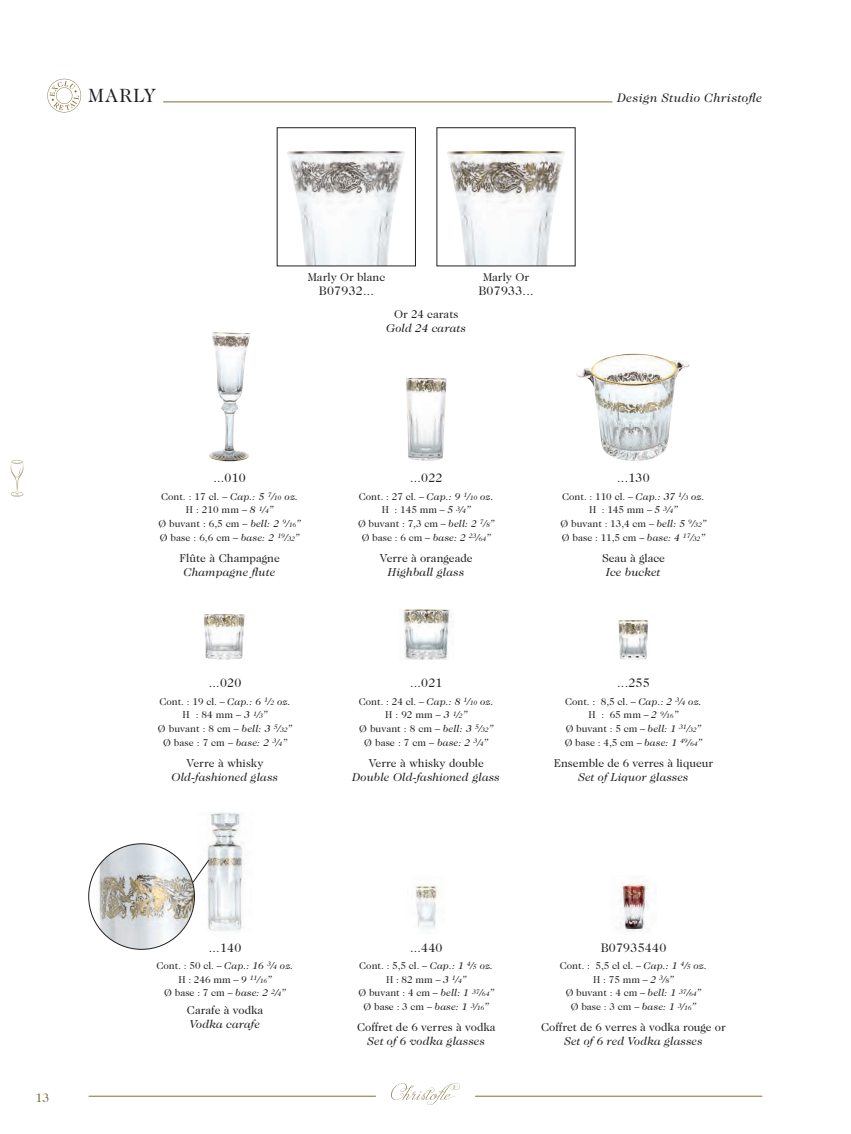
<style>
.page{position:relative;width:851px;height:1134px;background:#fff}
.page>*{position:absolute;margin:0;border:0;box-sizing:border-box;transform-origin:0 0}
.t1{font:19.38px "Caslon 224 Std";color:#231f20}
.t2{font:12.5px "Caslon 224 Std";letter-spacing:.02em;color:#231f20}
.t3{font:italic 12.5px "Caslon 224 Std";letter-spacing:.03em;color:#231f20}
.t4{font:12.5px "Caslon 224 Std";color:#7f7035}
.t5{font:11.5px "Caslon 224 Std";color:#231f20}
.t6{font:italic 11.5px "Caslon 224 Std";letter-spacing:.01em;color:#231f20}
.t7{font:10px/13.8px "Caslon 224 Std";color:#231f20;text-align:center}
.s1{font-style:italic}
.s2{font-style:italic;font-size:10.12px}
.s3{font-style:italic;font-size:6.5px}
</style>
<div class="page">
<svg style="left:391px;top:1083px;width:69px;height:22px"></svg>
<hr style="left:89px;top:1096px;width:286px;height:1px;background:#7f7035">
<hr style="left:475px;top:1096px;width:286px;height:1px;background:#7f7035">
<hr style="left:11px;top:460px;width:12px;height:4px;background:#d5d1be;border-radius:50%">
<svg style="left:10px;top:461px;width:14px;height:36px"></svg>
<img style="left:207px;top:813px;width:37px;height:119px">
<img style="left:415px;top:885px;width:23px;height:44px">
<img style="left:203px;top:614px;width:42px;height:46px">
<img style="left:403px;top:609px;width:50px;height:50px">
<img style="left:406px;top:378px;width:40px;height:83px">
<img style="left:618px;top:620px;width:30px;height:40px">
<img style="left:89px;top:844px;width:105px;height:105px;border-radius:53px">
<img style="left:619px;top:883px;width:30px;height:49px">
<img style="left:209px;top:332px;width:42px;height:130px">
<svg style="left:192px;top:860px;width:17px;height:23px"></svg>
<img style="left:576px;top:354px;width:114px;height:107px">
<img style="left:447px;top:151px;width:118px;height:113px">
<img style="left:287px;top:151px;width:118px;height:113px">
<svg style="left:47px;top:79px;width:34px;height:34px"></svg>
<hr style="left:163px;top:102px;width:449px;height:1px;background:#7f7035">
<h1 class="t1" style="left:89px;top:84px;width:69px">MARLY</h1>
<p class="t3" style="left:617px;top:91px;width:146px">Design Studio Christofle</p>
<p class="t4" style="left:35px;top:1090px;width:15px">13</p>
<p class="t5" style="left:308px;top:271px;width:79px">Marly Or blanc</p>
<p class="t2" style="left:319px;top:284px;width:57px">B07932...</p>
<p class="t5" style="left:394px;top:308px;width:66px">Or 24 carats</p>
<p class="t6" style="left:386px;top:321px;width:81px">Gold 24 carats</p>
<p class="t5" style="left:483px;top:271px;width:48px">Marly Or</p>
<p class="t2" style="left:478px;top:284px;width:57px">B07933...</p>
<p class="t2" style="left:213px;top:471px;width:34px">...010</p>
<p class="t7" style="left:158px;top:489px;width:144px">Cont. : 17 cl. – <span class="s1">Cap.: 5</span> <sup>7</sup><span class="s2">/</span><span class="s3">10</span> <span class="s1">oz.<br></span>H : 210 mm – <span class="s1">8</span> <sup>1</sup><span class="s2">/</span><span class="s3">4</span><span class="s1">”<br></span>Ø buvant : 6,5 cm – <span class="s1">bell: 2</span> <sup>9</sup><span class="s2">/</span><span class="s3">16</span><span class="s1">”<br></span>Ø base : 6,6 cm – <span class="s1">base: 2</span> <sup>19</sup><span class="s2">/</span><span class="s3">32</span><span class="s1">”</span></p>
<p class="t5" style="left:179px;top:551px;width:102px">Flûte à Champagne</p>
<p class="t6" style="left:184px;top:565px;width:93px">Champagne flute</p>
<p class="t2" style="left:209px;top:676px;width:34px">...020</p>
<p class="t7" style="left:158px;top:694px;width:136px">Cont. : 19 cl. – <span class="s1">Cap.: 6</span> <sup>1</sup><span class="s2">/</span><span class="s3">2</span> <span class="s1">oz.<br></span>H : 84 mm – <span class="s1">3</span> <sup>1</sup><span class="s2">/</span><span class="s3">3</span><span class="s1">”<br></span>Ø buvant : 8 cm – <span class="s1">bell: 3</span> <sup>5</sup><span class="s2">/</span><span class="s3">32</span><span class="s1">”<br></span>Ø base : 7 cm – <span class="s1">base: 2</span> <sup>3</sup><span class="s2">/</span><span class="s3">4</span><span class="s1">”</span></p>
<p class="t5" style="left:187px;top:756px;width:78px">Verre à whisky</p>
<p class="t6" style="left:172px;top:770px;width:108px">Old-fashioned glass</p>
<p class="t2" style="left:410px;top:471px;width:34px">...022</p>
<p class="t7" style="left:358px;top:489px;width:138px">Cont. : 27 cl. – <span class="s1">Cap.: 9</span> <sup>1</sup><span class="s2">/</span><span class="s3">10</span> <span class="s1">oz.<br></span>H : 145 mm – <span class="s1">5</span> <sup>3</sup><span class="s2">/</span><span class="s3">4</span><span class="s1">”<br></span>Ø buvant : 7,3 cm – <span class="s1">bell: 2</span> <sup>7</sup><span class="s2">/</span><span class="s3">8</span><span class="s1">”<br></span>Ø base : 6 cm – <span class="s1">base: 2</span> <sup>23</sup><span class="s2">/</span><span class="s3">64</span><span class="s1">”</span></p>
<p class="t5" style="left:380px;top:551px;width:94px">Verre à orangeade</p>
<p class="t6" style="left:388px;top:565px;width:78px">Highball glass</p>
<p class="t2" style="left:410px;top:676px;width:34px">...021</p>
<p class="t7" style="left:359px;top:694px;width:136px">Cont. : 24 cl. – <span class="s1">Cap.: 8</span> <sup>1</sup><span class="s2">/</span><span class="s3">10</span> <span class="s1">oz.<br></span>H : 92 mm – <span class="s1">3</span> <sup>1</sup><span class="s2">/</span><span class="s3">2</span><span class="s1">”<br></span>Ø buvant : 8 cm – <span class="s1">bell: 3</span> <sup>5</sup><span class="s2">/</span><span class="s3">32</span><span class="s1">”<br></span>Ø base : 7 cm – <span class="s1">base: 2</span> <sup>3</sup><span class="s2">/</span><span class="s3">4</span><span class="s1">”</span></p>
<p class="t5" style="left:368px;top:756px;width:117px">Verre à whisky double</p>
<p class="t6" style="left:352px;top:770px;width:149px">Double Old-fashioned glass</p>
<p class="t2" style="left:617px;top:471px;width:34px">...130</p>
<p class="t7" style="left:560px;top:489px;width:147px">Cont. : 110 cl. – <span class="s1">Cap.: 37</span> <sup>1</sup><span class="s2">/</span><span class="s3">3</span> <span class="s1">oz.<br></span>H : 145 mm – <span class="s1">5</span> <sup>3</sup><span class="s2">/</span><span class="s3">4</span><span class="s1">”<br></span>Ø buvant : 13,4 cm – <span class="s1">bell: 5</span> <sup>9</sup><span class="s2">/</span><span class="s3">32</span><span class="s1">”<br></span>Ø base : 11,5 cm – <span class="s1">base: 4</span> <sup>17</sup><span class="s2">/</span><span class="s3">32</span><span class="s1">”</span></p>
<p class="t5" style="left:602px;top:551px;width:64px">Seau à glace</p>
<p class="t6" style="left:606px;top:565px;width:56px">Ice bucket</p>
<p class="t2" style="left:617px;top:676px;width:34px">...255</p>
<p class="t7" style="left:564px;top:694px;width:139px">Cont. : 8,5 cl. – <span class="s1">Cap.: 2</span> <sup>3</sup><span class="s2">/</span><span class="s3">4</span> <span class="s1">oz.<br></span>H : 65 mm – <span class="s1">2</span> <sup>9</sup><span class="s2">/</span><span class="s3">16</span><span class="s1">”<br></span>Ø buvant : 5 cm – <span class="s1">bell: 1</span> <sup>31</sup><span class="s2">/</span><span class="s3">32</span><span class="s1">”<br></span>Ø base : 4,5 cm – <span class="s1">base: 1</span> <sup>49</sup><span class="s2">/</span><span class="s3">64</span><span class="s1">”</span></p>
<p class="t5" style="left:553px;top:756px;width:161px">Ensemble de 6 verres à liqueur</p>
<p class="t6" style="left:578px;top:770px;width:112px">Set of Liquor glasses</p>
<p class="t2" style="left:209px;top:940px;width:34px">...140</p>
<p class="t7" style="left:156px;top:959px;width:139px">Cont. : 50 cl. – <span class="s1">Cap.: 16</span> <sup>3</sup><span class="s2">/</span><span class="s3">4</span> <span class="s1">oz.<br></span>H : 246 mm – <span class="s1">9</span> <sup>11</sup><span class="s2">/</span><span class="s3">16</span><span class="s1">”<br></span>Ø base : 7 cm – <span class="s1">base: 2</span> <sup>2</sup><span class="s2">/</span><span class="s3">4</span><span class="s1">”</span></p>
<p class="t5" style="left:187px;top:1003px;width:78px">Carafe à vodka</p>
<p class="t6" style="left:190px;top:1017px;width:72px">Vodka carafe</p>
<p class="t2" style="left:410px;top:940px;width:34px">...440</p>
<p class="t7" style="left:358px;top:959px;width:137px">Cont. : 5,5 cl. – <span class="s1">Cap.: 1</span> <sup>4</sup><span class="s2">/</span><span class="s3">5</span> <span class="s1">oz.<br></span>H : 82 mm – <span class="s1">3</span> <sup>1</sup><span class="s2">/</span><span class="s3">4</span><span class="s1">”<br></span>Ø buvant : 4 cm – <span class="s1">bell: 1</span> <sup>37</sup><span class="s2">/</span><span class="s3">64</span><span class="s1">”<br></span>Ø base : 3 cm – <span class="s1">base: 1</span> <sup>3</sup><span class="s2">/</span><span class="s3">16</span><span class="s1">”</span></p>
<p class="t5" style="left:357px;top:1020px;width:140px">Coffret de 6 verres à vodka</p>
<p class="t6" style="left:367px;top:1034px;width:119px">Set of 6 vodka glasses</p>
<p class="t2" style="left:600px;top:940px;width:67px">B07935440</p>
<p class="t7" style="left:559px;top:959px;width:149px">Cont. : 5,5 cl cl. – <span class="s1">Cap.: 1</span> <sup>4</sup><span class="s2">/</span><span class="s3">5</span> <span class="s1">oz.<br></span>H : 75 mm – <span class="s1">2</span> <sup>3</sup><span class="s2">/</span><span class="s3">8</span><span class="s1">”<br></span>Ø buvant : 4 cm – <span class="s1">bell: 1</span> <sup>37</sup><span class="s2">/</span><span class="s3">64</span><span class="s1">”<br></span>Ø base : 3 cm – <span class="s1">base: 1</span> <sup>3</sup><span class="s2">/</span><span class="s3">16</span><span class="s1">”</span></p>
<p class="t5" style="left:541px;top:1020px;width:186px">Coffret de 6 verres à vodka rouge or</p>
<p class="t6" style="left:564px;top:1034px;width:140px">Set of 6 red Vodka glasses</p>
</div>
